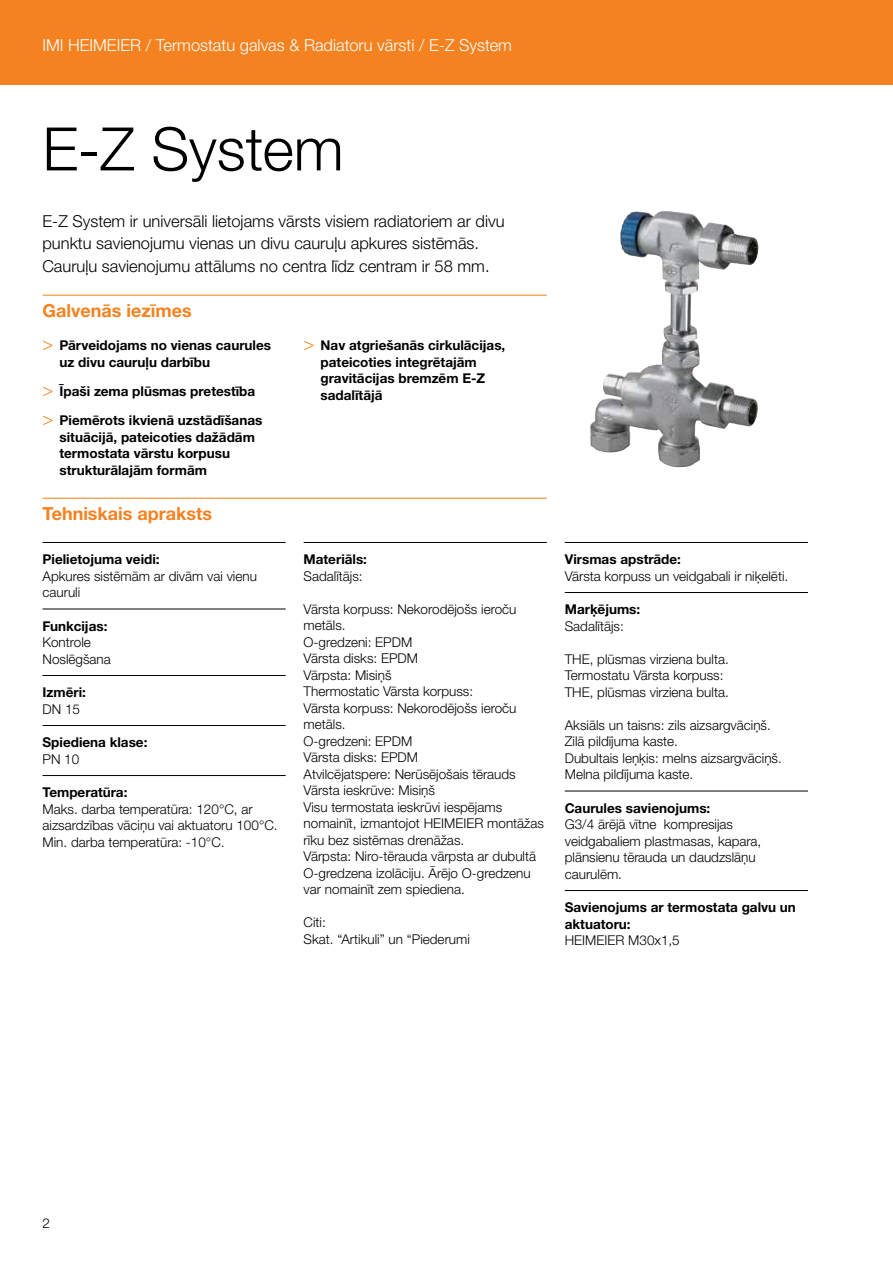
<style>
.page{position:relative;width:893px;height:1263px;background:#fff}
.page>*{position:absolute;margin:0;border:0;box-sizing:border-box;transform-origin:0 0}
.t1{font:300 60px "Helvetica Neue LTW1 G";color:#000}
.t2{font:700 18px "Helvetica Neue LTW1 G";color:#f58220}
.t3{font:300 16.5px/22.5px "Helvetica Neue LTW1 G";color:#000}
.t4{font:300 16.5px "Helvetica Neue LTW1 G";color:#fff}
.t5{font:300 13.5px/16.5px "Helvetica Neue LTW1 G";color:#000}
.t6{font:700 13.5px/16.5px "Helvetica Neue LTW1 G";color:#000}
.s1{font-family:"Helvetica Neue LT Std";font-weight:300;font-size:18px;color:#f58220}
</style>
<div class="page">
<div style="left:0;top:0;width:893px;height:85px;background:#f58220"></div>
<hr style="left:43px;top:295px;width:504px;height:1px;background:#f58220">
<hr style="left:43px;top:498px;width:504px;height:1px;background:#f58220">
<hr style="left:43px;top:542px;width:243px;height:1px;background:#000">
<hr style="left:43px;top:609px;width:243px;height:1px;background:#000">
<hr style="left:43px;top:675px;width:243px;height:1px;background:#000">
<hr style="left:43px;top:725px;width:243px;height:1px;background:#000">
<hr style="left:43px;top:775px;width:243px;height:1px;background:#000">
<hr style="left:304px;top:542px;width:243px;height:1px;background:#000">
<hr style="left:565px;top:542px;width:243px;height:1px;background:#000">
<hr style="left:565px;top:592px;width:243px;height:1px;background:#000">
<hr style="left:565px;top:791px;width:243px;height:1px;background:#000">
<hr style="left:565px;top:890px;width:243px;height:1px;background:#000">
<img style="left:590px;top:211px;width:165px;height:256px">
<p class="t4" style="left:43px;top:35px;width:471px">IMI HEIMEIER / Termostatu galvas &amp; Radiatoru vārsti / E-Z System</p>
<h1 class="t1" style="left:43px;top:112px;width:303px">E-Z System</h1>
<p class="t3" style="left:43px;top:210px;width:464px">E-Z System ir universāli lietojams vārsts visiem radiatoriem ar divu punktu savienojumu vienas un divu cauruļu apkures sistēmās.<br>Cauruļu savienojumu attālums no centra līdz centram ir 58 mm.</p>
<h2 class="t2" style="left:43px;top:299px;width:151px">Galvenās iezīmes</h2>
<p class="t6" style="left:60px;top:337px;width:213px;text-indent:-17px"><span class="s1">&gt;</span> Pārveidojams no vienas caurules uz divu cauruļu darbību</p>
<p class="t6" style="left:43px;top:377px;width:221px;line-height:29.2px"><span class="s1">&gt;</span> Īpaši zema plūsmas pretestība <span class="s1">&gt;</span> Piemērots ikvienā uzstādīšanas</p>
<p class="t6" style="left:60px;top:429px;width:197px">situācijā, pateicoties dažādām termostata vārstu korpusu strukturālajām formām</p>
<p class="t6" style="left:321px;top:337px;width:186px;text-indent:-17px"><span class="s1">&gt;</span> Nav atgriešanās cirkulācijas, pateicoties integrētajām gravitācijas bremzēm E-Z sadalītājā</p>
<h2 class="t2" style="left:43px;top:502px;width:171px">Tehniskais apraksts</h2>
<p class="t6" style="left:43px;top:551px;width:119px">Pielietojuma veidi:</p>
<p class="t5" style="left:43px;top:567px;width:216px">Apkures sistēmām ar divām vai vienu cauruli</p>
<p class="t6" style="left:43px;top:617px;width:66px">Funkcijas:</p>
<p class="t5" style="left:43px;top:634px;width:70px">Kontrole<br>Noslēgšana</p>
<p class="t6" style="left:43px;top:684px;width:45px">Izmēri:</p>
<p class="t5" style="left:43px;top:700px;width:39px">DN 15</p>
<p class="t6" style="left:43px;top:734px;width:106px">Spiediena klase:</p>
<p class="t5" style="left:43px;top:750px;width:38px">PN 10</p>
<p class="t6" style="left:43px;top:784px;width:86px">Temperatūra:</p>
<p class="t5" style="left:43px;top:800px;width:237px">Maks. darba temperatūra: 120°C, ar aizsardzības vāciņu vai aktuatoru 100°C.<br>Min. darba temperatūra: -10°C.</p>
<p class="t6" style="left:304px;top:551px;width:65px">Materiāls:</p>
<p class="t5" style="left:304px;top:567px;width:61px">Sadalītājs:</p>
<p class="t5" style="left:304px;top:600px;width:242px">Vārsta korpuss: Nekorodējošs ieroču metāls.<br>O-gredzeni: EPDM<br>Vārsta disks: EPDM<br>Vārpsta: Misiņš<br>Thermostatic Vārsta korpuss:<br>Vārsta korpuss: Nekorodējošs ieroču metāls.<br>O-gredzeni: EPDM<br>Vārsta disks: EPDM<br>Atvilcējatspere: Nerūsējošais tērauds<br>Vārsta ieskrūve: Misiņš<br>Visu termostata ieskrūvi iespējams nomainīt, izmantojot HEIMEIER montāžas rīku bez sistēmas drenāžas.<br>Vārpsta: Niro-tērauda vārpsta ar dubultā<br>O-gredzena izolāciju. Ārējo O-gredzenu var nomainīt zem spiediena.</p>
<p class="t5" style="left:304px;top:914px;width:168px">Citi:<br>Skat. “Artikuli” un “Piederumi</p>
<p class="t6" style="left:565px;top:551px;width:118px">Virsmas apstrāde:</p>
<p class="t5" style="left:565px;top:567px;width:225px">Vārsta korpuss un veidgabali ir niķelēti.</p>
<p class="t6" style="left:565px;top:601px;width:77px">Marķējums:</p>
<p class="t5" style="left:565px;top:617px;width:61px">Sadalītājs:</p>
<p class="t5" style="left:565px;top:650px;width:166px">THE, plūsmas virziena bulta.<br>Termostatu Vārsta korpuss:<br>THE, plūsmas virziena bulta.</p>
<p class="t5" style="left:565px;top:716px;width:219px">Aksiāls un taisns: zils aizsargvāciņš.<br>Zilā pildījuma kaste.<br>Dubultais leņķis: melns aizsargvāciņš.<br>Melna pildījuma kaste.</p>
<p class="t6" style="left:565px;top:799px;width:147px">Caurules savienojums:</p>
<p class="t5" style="left:565px;top:816px;width:198px">G3/4 ārējā vītne kompresijas veidgabaliem plastmasas, kapara, plānsienu tērauda un daudzslāņu caurulēm.</p>
<p class="t6" style="left:565px;top:899px;width:233px">Savienojums ar termostata galvu un aktuatoru:</p>
<p class="t5" style="left:565px;top:932px;width:117px">HEIMEIER M30x1,5</p>
<p class="t5" style="left:43px;top:1215px;width:9px">2</p>
</div>
